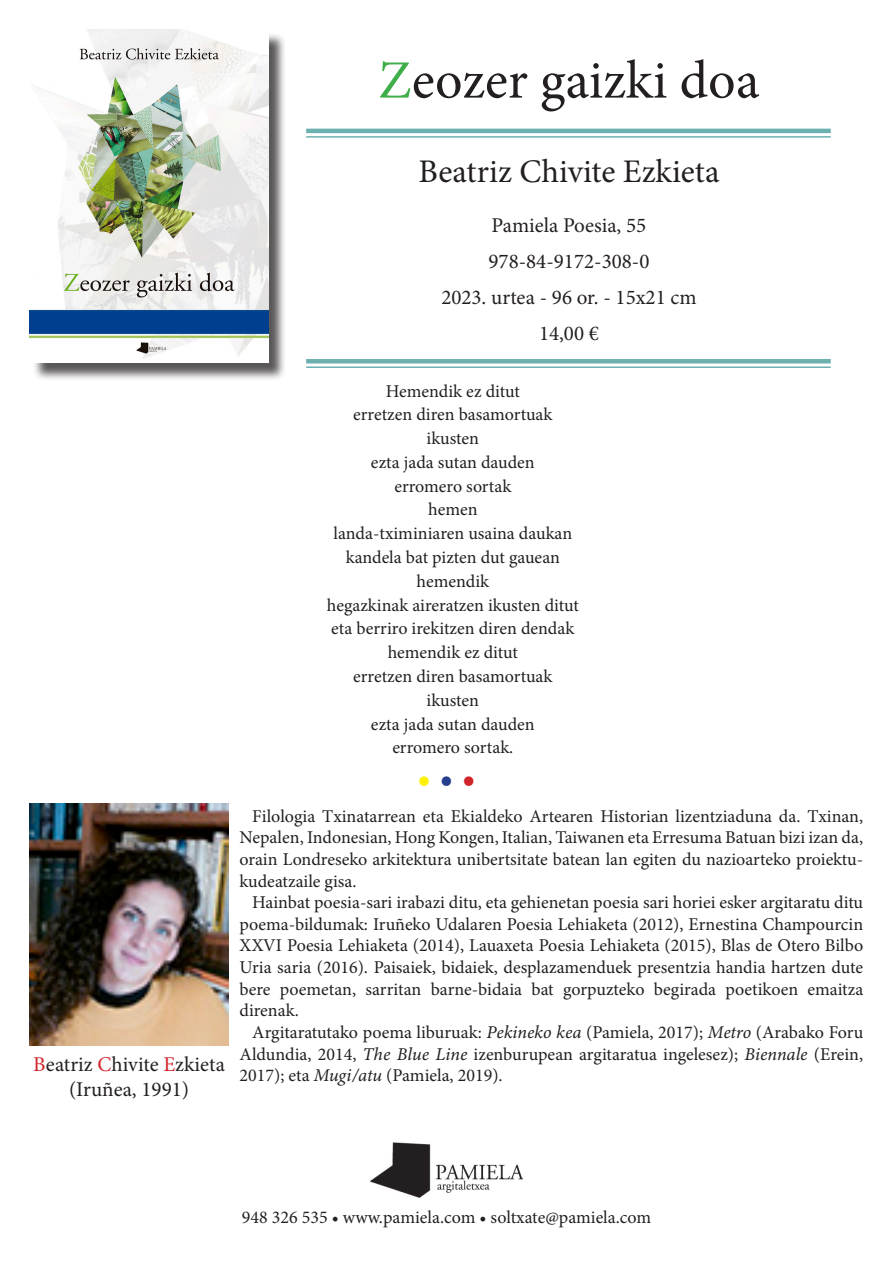
<style>
.page{position:relative;width:893px;height:1263px;background:#fff}
.page>*{position:absolute;margin:0;border:0;box-sizing:border-box;transform-origin:0 0}
.t1{font:54px "Minion Pro";color:#231f20}
.t2{font:36px "Minion Pro";color:#fff101}
.t3{font:33px "Minion Pro";color:#231f20}
.t4{font:21px "Minion Pro";color:#231f20}
.t5{font:18px/21.6px "Minion Pro";color:#231f20;text-align:justify}
.s1{color:#40ae49}
.s2{color:#d1232a}
.s3{color:#253f8e}
.s4{font-family:"Minion Variable Concept";font-style:italic}
</style>
<div class="page">
<img style="left:371px;top:1142px;width:151px;height:55px">
<hr style="left:306px;top:129px;width:525px;height:4px;background:#6cb0b0">
<hr style="left:306px;top:136px;width:525px;height:2px;background:#3c9696">
<div style="left:32px;top:32px;width:255px;height:349px;background:#231f20;opacity:.75"></div>
<img style="left:30px;top:30px;width:238px;height:333px">
<img style="left:30px;top:803px;width:198px;height:243px">
<hr style="left:306px;top:359px;width:525px;height:4px;background:#6cb0b0">
<hr style="left:306px;top:366px;width:525px;height:2px;background:#3c9696">
<p class="t1" style="left:378px;top:44px;width:383px"><span class="s1">Z</span>eozer gaizki doa</p>
<p class="t3" style="left:418px;top:149px;width:303px">Beatriz Chivite Ezkieta</p>
<p class="t4" style="left:492px;top:212px;width:156px">Pamiela Poesia, 55</p>
<p class="t4" style="left:488px;top:248px;width:162px">978-84-9172-308-0</p>
<p class="t4" style="left:441px;top:284px;width:257px">2023. urtea - 96 or. - 15x21 cm</p>
<p class="t4" style="left:539px;top:320px;width:61px">14,00 €</p>
<p class="t4" style="left:33px;top:1050px;width:193px"><span class="s2">B</span>eatriz <span class="s2">C</span>hivite <span class="s2">E</span>zkieta</p>
<p class="t4" style="left:69px;top:1076px;width:122px">(Iruñea, 1991)</p>
<p class="t5" style="left:386px;top:380px;width:136px">Hemendik ez ditut</p>
<p class="t5" style="left:353px;top:404px;width:201px">erretzen diren basamortuak</p>
<p class="t5" style="left:427px;top:428px;width:54px">ikusten</p>
<p class="t5" style="left:371px;top:451px;width:165px">ezta jada sutan dauden</p>
<p class="t5" style="left:394px;top:475px;width:118px">erromero sortak</p>
<p class="t5" style="left:428px;top:499px;width:51px">hemen</p>
<p class="t5" style="left:333px;top:523px;width:240px">landa-tximiniaren usaina daukan</p>
<p class="t5" style="left:346px;top:547px;width:216px">kandela bat pizten dut gauean</p>
<p class="t5" style="left:417px;top:570px;width:74px">hemendik</p>
<p class="t5" style="left:327px;top:594px;width:254px">hegazkinak aireratzen ikusten ditut</p>
<p class="t5" style="left:331px;top:618px;width:245px">eta berriro irekitzen diren dendak</p>
<p class="t5" style="left:388px;top:642px;width:132px">hemendik ez ditut</p>
<p class="t5" style="left:353px;top:665px;width:201px">erretzen diren basamortuak</p>
<p class="t5" style="left:427px;top:689px;width:54px">ikusten</p>
<p class="t5" style="left:371px;top:713px;width:165px">ezta jada sutan dauden</p>
<p class="t5" style="left:392px;top:737px;width:123px">erromero sortak.</p>
<p class="t2" style="left:417px;top:754px;width:60px">•<span class="s3">•</span><span class="s2">•</span></p>
<p class="t5" style="left:240px;top:805px;width:625px;text-indent:13px">Filologia Txinatarrean eta Ekialdeko Artearen Historian lizentziaduna da. Txinan, Nepalen, Indonesian, Hong Kongen, Italian, Taiwanen eta Erresuma Batuan bizi izan da, orain Londreseko arkitektura unibertsitate batean lan egiten du nazioarteko proiektu&shy;kudeatzaile gisa.</p>
<p class="t5" style="left:240px;top:892px;width:625px;text-indent:13px">Hainbat poesia-sari irabazi ditu, eta gehienetan poesia sari horiei esker argitaratu ditu poema-bildumak: Iruñeko Udalaren Poesia Lehiaketa (2012), Ernestina Champourcin XXVI Poesia Lehiaketa (2014), Lauaxeta Poesia Lehiaketa (2015), Blas de Otero Bilbo Uria saria (2016). Paisaiek, bidaiek, desplazamenduek presentzia handia hartzen dute bere poemetan, sarritan barne-bidaia bat gorpuzteko begirada poetikoen emaitza direnak.</p>
<p class="t5" style="left:240px;top:1021px;width:625px;text-indent:13px">Argitaratutako poema liburuak: <span class="s4">Pekineko kea</span> (Pamiela, 2017); <span class="s4">Metro</span> (Arabako Foru Aldundia, 2014, <span class="s4">The Blue Line</span> izenburupean argitaratua ingelesez); <span class="s4">Biennale</span> (Erein, 2017); eta <span class="s4">Mugi/atu</span> (Pamiela, 2019).</p>
<p class="t5" style="left:242px;top:1207px;width:411px">948 326 535 • www.pamiela.com • soltxate@pamiela.com</p>
</div>
